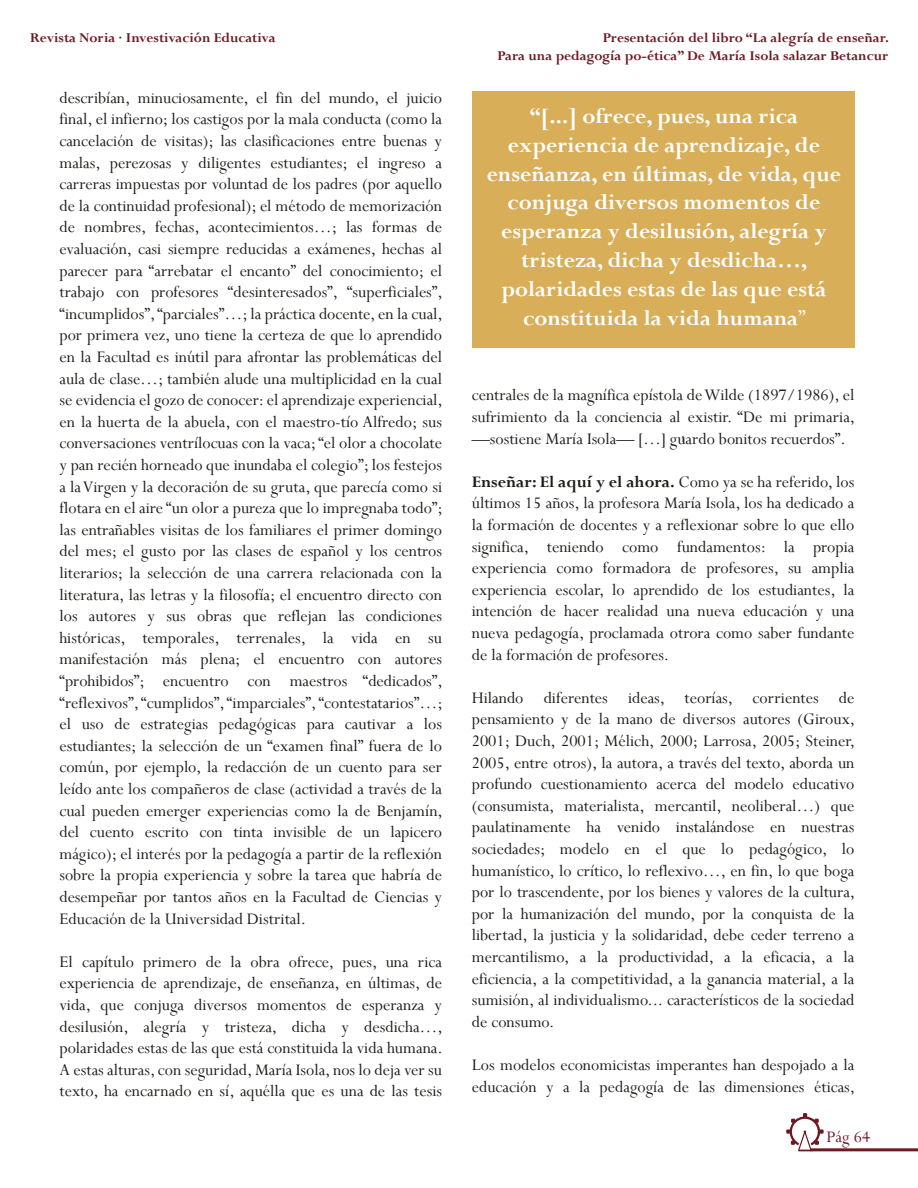
<style>
.page{position:relative;width:918px;height:1188px;background:#fff}
.page>*{position:absolute;margin:0;border:0;box-sizing:border-box;transform-origin:0 0}
.t1{font:700 24px/28.8px "Perpetua";color:#fff;text-align:center}
.t2{font:18px/21.6px "Perpetua";color:#1d1d1b;text-align:justify}
.t3{font:18px "Perpetua";color:#701821}
.t4{font:700 15px/18px "Perpetua";color:#701821;text-align:right}
.t5{font:10.5px "Perpetua";color:#1d1d1b}
.s1{font-weight:400}
.s2{font-weight:700}
</style>
<div class="page">
<div style="left:472px;top:91px;width:383px;height:257px;background:#d8ae59"></div>
<svg style="left:786px;top:1113px;width:38px;height:38px"></svg>
<hr style="left:810px;top:1148px;width:108px;height:3px;background:#701821">
<p class="t4" style="left:30px;top:28px;width:247px">Revista Noria · Investivación Educativa</p>
<p class="t2" style="left:59px;top:86px;width:385px">describían, minuciosamente, el fin del mundo, el juicio final, el infierno; los castigos por la mala conducta (como la cancelación de visitas); las clasificaciones entre buenas y malas, perezosas y diligentes estudiantes; el ingreso a carreras impuestas por voluntad de los padres (por aquello de la continuidad profesional); el método de memorización de nombres, fechas, acontecimientos…; las formas de evaluación, casi siempre reducidas a exámenes, hechas al parecer para “arrebatar el encanto” del conocimiento; el trabajo con profesores “desinteresados”, “superficiales”, “incumplidos”, “parciales”…; la práctica docente, en la cual, por primera vez, uno tiene la certeza de que lo aprendido en la Facultad es inútil para afrontar las problemáticas del aula de clase…; también alude una multiplicidad en la cual se evidencia el gozo de conocer: el aprendizaje experiencial, en la huerta de la abuela, con el maestro-tío Alfredo; sus conversaciones ventrílocuas con la vaca; “el olor a chocolate y pan recién horneado que inundaba el colegio”; los festejos a la Virgen y la decoración de su gruta, que parecía como si flotara en el aire “un olor a pureza que lo impregnaba todo”; las entrañables visitas de los familiares el primer domingo del mes; el gusto por las clases de español y los centros literarios; la selección de una carrera relacionada con la literatura, las letras y la filosofía; el encuentro directo con los autores y sus obras que reflejan las condiciones históricas, temporales, terrenales, la vida en su manifestación más plena; el encuentro con autores “prohibidos”; encuentro con maestros “dedicados”, “reflexivos”, “cumplidos”, “imparciales”, “contestatarios”…; el uso de estrategias pedagógicas para cautivar a los estudiantes; la selección de un “examen final” fuera de lo común, por ejemplo, la redacción de un cuento para ser leído ante los compañeros de clase (actividad a través de la cual pueden emerger experiencias como la de Benjamín, del cuento escrito con tinta invisible de un lapicero mágico); el interés por la pedagogía a partir de la reflexión sobre la propia experiencia y sobre la tarea que habría de desempeñar por tantos años en la Facultad de Ciencias y Educación de la Universidad Distrital.</p>
<p class="t2" style="left:59px;top:950px;width:385px">El capítulo primero de la obra ofrece, pues, una rica experiencia de aprendizaje, de enseñanza, en últimas, de vida, que conjuga diversos momentos de esperanza y desilusión, alegría y tristeza, dicha y desdicha…, polaridades estas de las que está constituida la vida humana.<br>A estas alturas, con seguridad, María Isola, nos lo deja ver su texto, ha encarnado en sí, aquélla que es una de las tesis</p>
<p class="t4" style="left:498px;top:28px;width:393px">Presentación del libro “La alegría de enseñar.<br>Para una pedagogía po-ética” De María Isola salazar Betancur</p>
<p class="t1" style="left:487px;top:101px;width:356px">“[...] ofrece, pues, una rica experiencia de aprendizaje, de enseñanza, en últimas, de vida, que conjuga diversos momentos de esperanza y desilusión, alegría y tristeza, dicha y desdicha…, polaridades estas de las que está constituida la vida humana<span class="s1">”</span></p>
<p class="t2" style="left:472px;top:384px;width:385px">centrales de la magnífica epístola de Wilde (1897/1986), el sufrimiento da la conciencia al existir. “De mi primaria, —sostiene María Isola— […] guardo bonitos recuerdos”.</p>
<p class="t2" style="left:472px;top:470px;width:384px"><span class="s2">Enseñar: El aquí y el ahora.</span> Como ya se ha referido, los últimos 15 años, la profesora María Isola, los ha dedicado a la formación de docentes y a reflexionar sobre lo que ello significa, teniendo como fundamentos: la propia experiencia como formadora de profesores, su amplia experiencia escolar, lo aprendido de los estudiantes, la intención de hacer realidad una nueva educación y una nueva pedagogía, proclamada otrora como saber fundante de la formación de profesores.</p>
<p class="t2" style="left:472px;top:686px;width:385px">Hilando diferentes ideas, teorías, corrientes de pensamiento y de la mano de diversos autores (Giroux, 2001; Duch, 2001; Mélich, 2000; Larrosa, 2005; Steiner, 2005, entre otros), la autora, a través del texto, aborda un profundo cuestionamiento acerca del modelo educativo (consumista, materialista, mercantil, neoliberal…) que paulatinamente ha venido instalándose en nuestras sociedades; modelo en el que lo pedagógico, lo humanístico, lo crítico, lo reflexivo…, en fin, lo que boga por lo trascendente, por los bienes y valores de la cultura, por la humanización del mundo, por la conquista de la libertad, la justicia y la solidaridad, debe ceder terreno a mercantilismo, a la productividad, a la eficacia, a la eficiencia, a la competitividad, a la ganancia material, a la sumisión, al individualismo... característicos de la sociedad de consumo.</p>
<p class="t2" style="left:472px;top:1054px;width:385px">Los modelos economicistas imperantes han despojado a la educación y a la pedagogía de las dimensiones éticas,</p>
<p class="t3" style="left:827px;top:1126px;width:45px">Pág 64</p>
<p class="t5" style="left:681px;top:432px;width:6px">1</p>
</div>
